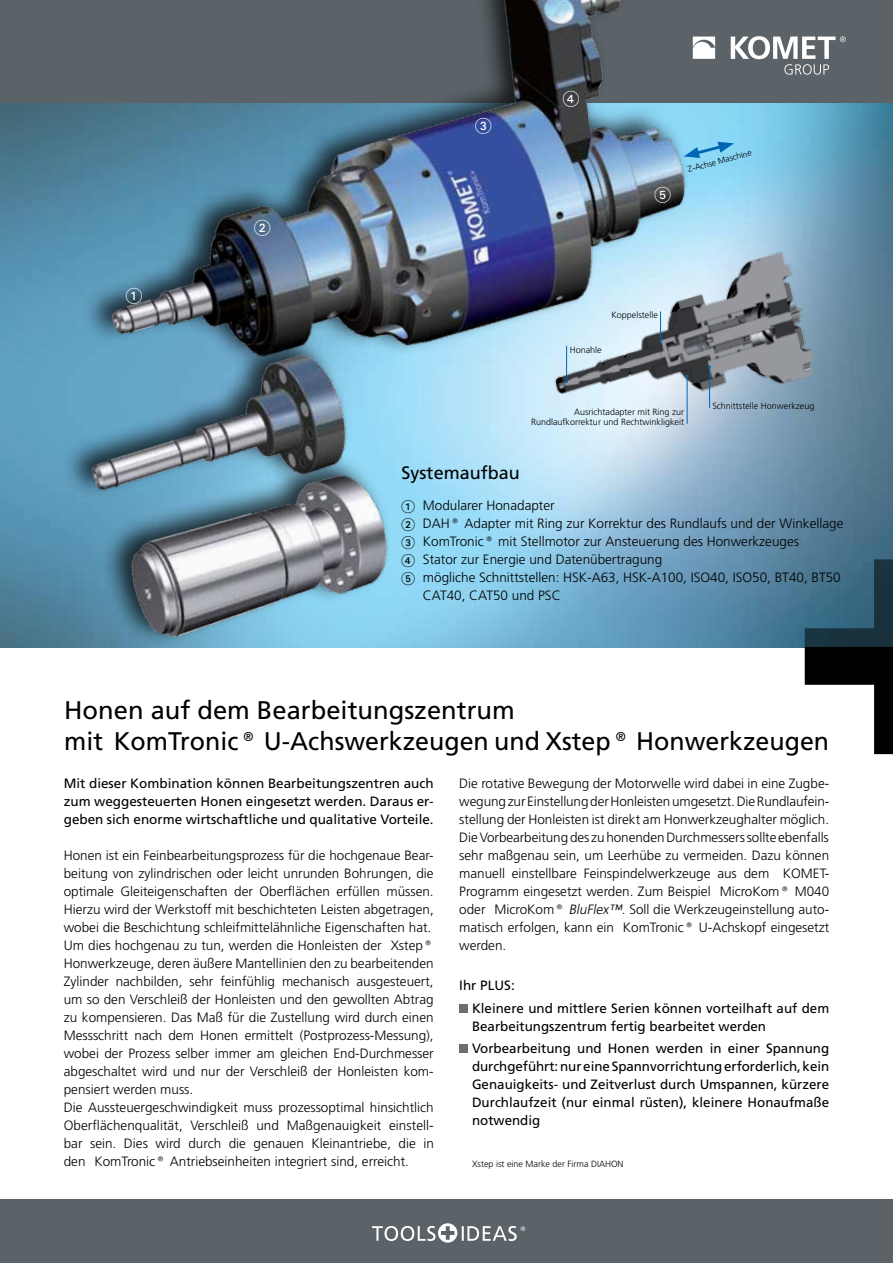
<style>
.page{position:relative;width:893px;height:1263px;background:#fff}
.page>*{position:absolute;margin:0;border:0;box-sizing:border-box;transform-origin:0 0}
.t1{font:25.5px/30.6px "Frutiger CE";color:#000}
.t2{font:18px "Frutiger CE";color:#000}
.t3{font:16.5px "European Pi Two";color:#fff}
.t4{font:300 13.5px/18px "Frutiger CE";color:#000}
.t5{font:13.5px/18px "Frutiger CE";color:#000;text-align:justify}
.t6{font:300 9px/9.8px "Frutiger CE";color:#000;text-align:right}
.t7{font:300 8.4px "Frutiger CE";color:#000}
.s1{font-family:"European Pi Two";font-weight:400}
.s2{font-style:italic}
</style>
<div class="page">
<img style="left:0;top:102px;width:893px;height:545px">
<svg style="left:805px;top:559px;width:88px;height:195px"></svg>
<div style="left:0;top:0;width:893px;height:102px;background:#5b6368"></div>
<div style="left:0;top:1199px;width:893px;height:64px;background:#5b6368"></div>
<svg style="left:372px;top:1223px;width:153px;height:19px"></svg>
<svg style="left:816px;top:36px;width:30px;height:39px"></svg>
<img style="left:29px;top:0;width:787px;height:552px">
<svg style="left:684px;top:142px;width:50px;height:16px"></svg>
<div style="left:60px;top:328px;width:290px;height:170px;background:#000;opacity:.75"></div>
<img style="left:82px;top:298px;width:291px;height:268px">
<div style="left:99px;top:448px;width:292px;height:197px;background:#000;opacity:.75"></div>
<img style="left:110px;top:421px;width:302px;height:227px">
<img style="left:527px;top:239px;width:302px;height:176px">
<hr style="left:566px;top:346px;width:1px;height:36px;background:#0066b3">
<hr style="left:660px;top:311px;width:1px;height:31px;background:#0066b3">
<hr style="left:687px;top:376px;width:1px;height:48px;background:#0066b3">
<hr style="left:709px;top:367px;width:1px;height:41px;background:#0066b3">
<div style="left:459px;top:1004px;width:9px;height:8px;background:#6d6e71"></div>
<div style="left:459px;top:1044px;width:9px;height:9px;background:#6d6e71"></div>
<p class="t3" style="left:126px;top:286px;width:18px">1</p>
<p class="t3" style="left:254px;top:218px;width:18px">2</p>
<p class="t3" style="left:475px;top:116px;width:18px">3</p>
<p class="t3" style="left:563px;top:89px;width:18px">4</p>
<p class="t3" style="left:654px;top:185px;width:18px">5</p>
<p class="t7" style="left:687px;top:165px;width:67px;rotate:-15deg">Z-Achse Maschine</p>
<p class="t6" style="left:570px;top:345px;width:34px">Honahle</p>
<p class="t6" style="left:611px;top:310px;width:48px">Koppelstelle</p>
<p class="t6" style="left:531px;top:407px;width:154px">Ausrichtadapter mit Ring zur<br>Rundlaufkorrektur und Rechtwinkligkeit</p>
<h2 class="t2" style="left:402px;top:462px;width:120px">Systemaufbau</h2>
<p class="t6" style="left:712px;top:400px;width:104px">Schnittstelle Honwerkzeug</p>
<p class="t4" style="left:402px;top:496px;width:155px"><span class="s1">1</span> Modularer Honadapter</p>
<p class="t4" style="left:402px;top:514px;width:443px"><span class="s1">2</span> DAH® Adapter mit Ring zur Korrektur des Rundlaufs und der Winkellage</p>
<p class="t4" style="left:402px;top:532px;width:399px"><span class="s1">3</span> KomTronic® mit Stellmotor zur Ansteuerung des Honwerkzeuges</p>
<p class="t4" style="left:402px;top:550px;width:262px"><span class="s1">4</span> Stator zur Energie und Datenübertragung</p>
<p class="t4" style="left:402px;top:568px;width:441px"><span class="s1">5</span> mögliche Schnittstellen: HSK-A63, HSK-A100, ISO40, ISO50, BT40, BT50</p>
<p class="t4" style="left:423px;top:586px;width:139px">CAT40, CAT50 und PSC</p>
<h1 class="t1" style="left:64px;top:695px;width:766px">Honen auf dem Bearbeitungszentrum<br>mit KomTronic® U-Achswerkzeugen und Xstep® Honwerkzeugen</h1>
<p class="t5" style="left:64px;top:774px;width:371px">Mit dieser Kombination können Bearbeitungszentren auch zum weggesteuerten Honen eingesetzt werden. Daraus er&shy;geben sich enorme wirtschaftliche und qualitative Vorteile.</p>
<p class="t4" style="left:64px;top:846px;width:372px">Honen ist ein Feinbearbeitungsprozess für die hochgenaue Bear&shy;beitung von zylindrischen oder leicht unrunden Bohrungen, die optimale Gleiteigenschaften der Oberflächen erfüllen müssen.<br>Hierzu wird der Werkstoff mit beschichteten Leisten abgetragen, wobei die Beschichtung schleifmittelähnliche Eigenschaften hat.<br>Um dies hochgenau zu tun, werden die Honleisten der Xstep® Honwerkzeuge, deren äußere Mantellinien den zu bearbeitenden Zylinder nachbilden, sehr feinfühlig mechanisch ausgesteuert, um so den Verschleiß der Honleisten und den gewollten Abtrag zu kompensieren. Das Maß für die Zustellung wird durch einen Messschritt nach dem Honen ermittelt (Postprozess-Messung), wobei der Prozess selber immer am gleichen End-Durchmesser abgeschaltet wird und nur der Verschleiß der Honleisten kom&shy;pensiert werden muss.<br>Die Aussteuergeschwindigkeit muss prozessoptimal hinsichtlich Oberflächenqualität, Verschleiß und Maßgenauigkeit einstell&shy;bar sein. Dies wird durch die genauen Kleinantriebe, die in den KomTronic® Antriebseinheiten integriert sind, erreicht.</p>
<p class="t4" style="left:459px;top:774px;width:371px;text-align:justify">Die rotative Bewegung der Motorwelle wird dabei in eine Zugbe&shy;wegung zur Einstellung der Honleisten umgesetzt. Die Rundlaufein&shy;stellung der Honleisten ist direkt am Honwerkzeughalter möglich.<br>Die Vorbearbeitung des zu honenden Durchmessers sollte ebenfalls sehr maßgenau sein, um Leerhübe zu vermeiden. Dazu können manuell einstellbare Feinspindelwerkzeuge aus dem KOMET-Programm eingesetzt werden. Zum Beispiel MicroKom® M040 oder MicroKom® <span class="s2">BluFlex™</span>. Soll die Werkzeugeinstellung auto&shy;matisch erfolgen, kann ein KomTronic® U-Achskopf eingesetzt werden.</p>
<p class="t5" style="left:472px;top:974px;width:359px;line-height:22.2px;text-indent:-13px">Ihr PLUS:<br>Kleinere und mittlere Serien können vorteilhaft auf dem</p>
<p class="t5" style="left:472px;top:1015px;width:359px;line-height:22.2px">Bearbeitungszentrum fertig bearbeitet werden<br>Vorbearbeitung und Honen werden in einer Spannung</p>
<p class="t5" style="left:472px;top:1057px;width:359px">durchgeführt: nur eine Spannvorrichtung erforderlich, kein Genauigkeits- und Zeitverlust durch Umspannen, kürzere Durchlaufzeit (nur einmal rüsten), kleinere Honaufmaße notwendig</p>
<p class="t6" style="left:472px;top:1158px;width:153px">Xstep ist eine Marke der Firma DIAHON</p>
</div>
